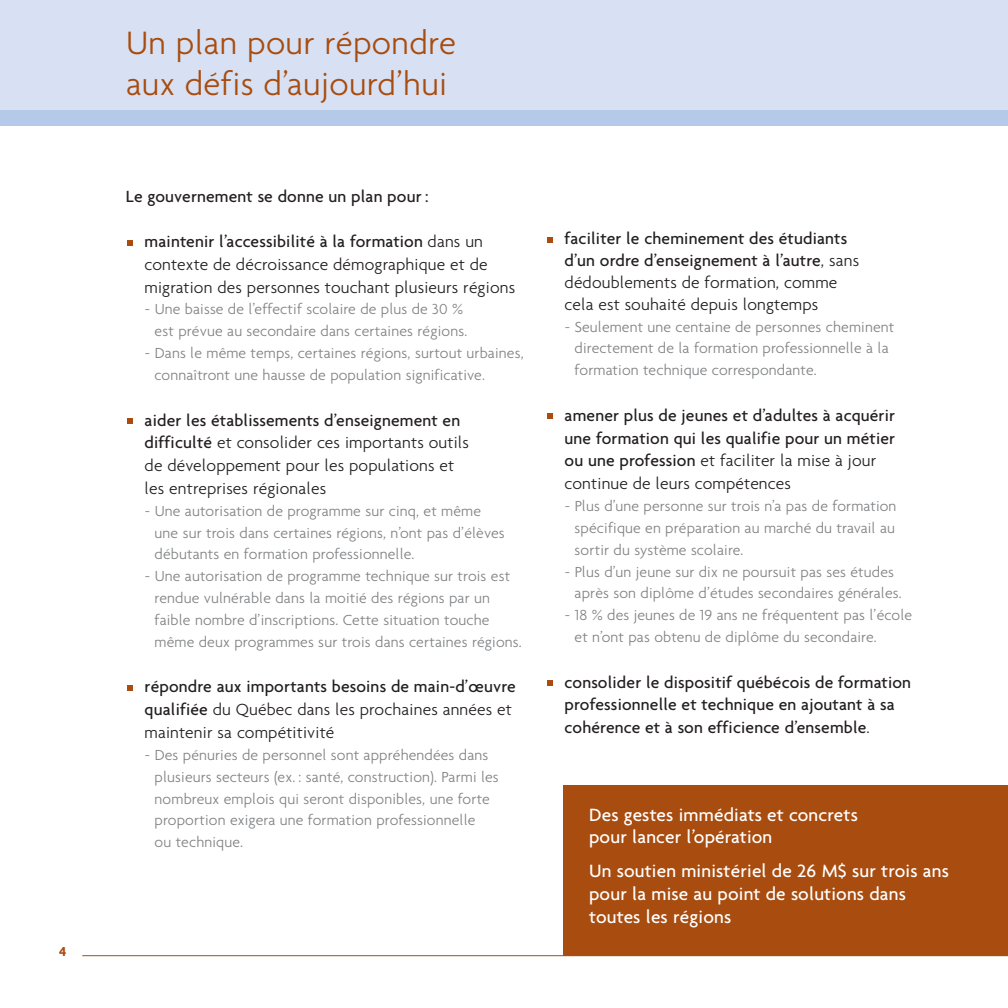
<style>
.page{position:relative;width:1008px;height:1008px;background:#fff}
.page>*{position:absolute;margin:0;border:0;box-sizing:border-box;transform-origin:0 0}
.t1{font:300 35px/40.2px "Agenda";letter-spacing:.01em;color:#a84c0f}
.t2{font:500 19.25px/22.8px "Agenda";letter-spacing:.01em;color:#fff}
.t3{font:500 17.5px/22.8px "Agenda";letter-spacing:.01em;color:#231f20}
.t4{font:300 17.5px/22.8px "Agenda";letter-spacing:.01em;color:#231f20}
.t5{font:300 15.75px/21.9px "Agenda";letter-spacing:.01em;color:#808284}
.t6{font:700 14px "Agenda";color:#a84c0f}
.s1{font-weight:500}
.s2{font-weight:300}
</style>
<div class="page">
<div style="left:564px;top:785px;width:444px;height:171px;background:#a84c0f"></div>
<div style="left:0;top:0;width:1008px;height:110px;background:#d7e1f3"></div>
<div style="left:0;top:110px;width:1008px;height:16px;background:#b5c9e8"></div>
<hr style="left:82px;top:955px;width:926px;height:1px;background:#a84c0f">
<svg style="left:548px;top:680px;width:5px;height:6px"></svg>
<svg style="left:548px;top:414px;width:5px;height:5px"></svg>
<svg style="left:548px;top:237px;width:5px;height:5px"></svg>
<svg style="left:128px;top:685px;width:5px;height:6px"></svg>
<svg style="left:128px;top:418px;width:5px;height:6px"></svg>
<svg style="left:128px;top:240px;width:5px;height:5px"></svg>
<p class="t6" style="left:59px;top:945px;width:9px">4</p>
<h1 class="t1" style="left:126px;top:27px;width:331px">Un plan pour répondre aux défis d’aujourd’hui</h1>
<p class="t3" style="left:126px;top:186px;width:304px">Le gouvernement se donne un plan pour :</p>
<p class="t4" style="left:145px;top:232px;width:372px"><span class="s1">maintenir l’accessibilité à la formation</span> dans un contexte de décroissance démographique et de migration des personnes touchant plusieurs régions</p>
<p class="t5" style="left:145px;top:300px;width:324px;text-align:right">- Une baisse de l’effectif scolaire de plus de 30 % est prévue au secondaire dans certaines régions.</p>
<p class="t5" style="left:154px;top:344px;width:371px;text-indent:-9px">- Dans le même temps, certaines régions, surtout urbaines, connaîtront une hausse de population significative.</p>
<p class="t4" style="left:145px;top:410px;width:326px"><span class="s1">aider les établissements d’enseignement en difficulté</span> et consolider ces importants outils de développement pour les populations et les entreprises régionales</p>
<p class="t5" style="left:155px;top:501px;width:352px;text-indent:-10px">- Une autorisation de programme sur cinq, et même une sur trois dans certaines régions, n’ont pas d’élèves débutants en formation professionnelle.</p>
<p class="t5" style="left:155px;top:567px;width:369px;text-indent:-10px">- Une autorisation de programme technique sur trois est rendue vulnérable dans la moitié des régions par un faible nombre d’inscriptions. Cette situation touche même deux programmes sur trois dans certaines régions.</p>
<p class="t4" style="left:145px;top:677px;width:373px"><span class="s1">répondre aux importants besoins de main-d’œuvre qualifiée</span> du Québec dans les prochaines années et maintenir sa compétitivité</p>
<p class="t5" style="left:155px;top:745px;width:346px;text-indent:-10px">- Des pénuries de personnel sont appréhendées dans plusieurs secteurs (ex. : santé, construction). Parmi les nombreux emplois qui seront disponibles, une forte proportion exigera une formation professionnelle<br>ou technique.</p>
<p class="t3" style="left:565px;top:229px;width:296px;line-height:21.9px">faciliter le cheminement des étudiants d’un ordre d’enseignement à l’autre<span class="s2">, sans dédoublements de formation, comme cela est souhaité depuis longtemps</span></p>
<p class="t5" style="left:575px;top:317px;width:321px;text-indent:-10px">- Seulement une centaine de personnes cheminent directement de la formation professionnelle à la formation technique correspondante.</p>
<p class="t3" style="left:565px;top:406px;width:332px">amener plus de jeunes et d’adultes à acquérir une formation qui les qualifie pour un métier ou une profession <span class="s2">et faciliter la mise à jour continue de leurs compétences</span></p>
<p class="t5" style="left:575px;top:497px;width:323px;text-align:justify;text-indent:-10px">- Plus d’une personne sur trois n’a pas de formation spécifique en préparation au marché du travail au sortir du système scolaire.</p>
<p class="t5" style="left:575px;top:562px;width:329px;text-indent:-10px">- Plus d’un jeune sur dix ne poursuit pas ses études après son diplôme d’études secondaires générales.</p>
<p class="t5" style="left:575px;top:606px;width:339px;text-indent:-10px">- 18 % des jeunes de 19 ans ne fréquentent pas l’école et n’ont pas obtenu de diplôme du secondaire.</p>
<p class="t3" style="left:565px;top:673px;width:348px">consolider le dispositif québécois de formation professionnelle et technique en ajoutant à sa cohérence et à son efficience d’ensemble<span class="s2">.</span></p>
<p class="t2" style="left:589px;top:805px;width:270px">Des gestes immédiats et concrets pour lancer l’opération</p>
<p class="t2" style="left:589px;top:862px;width:361px">Un soutien ministériel de 26 M$ sur trois ans pour la mise au point de solutions dans toutes les régions</p>
</div>
